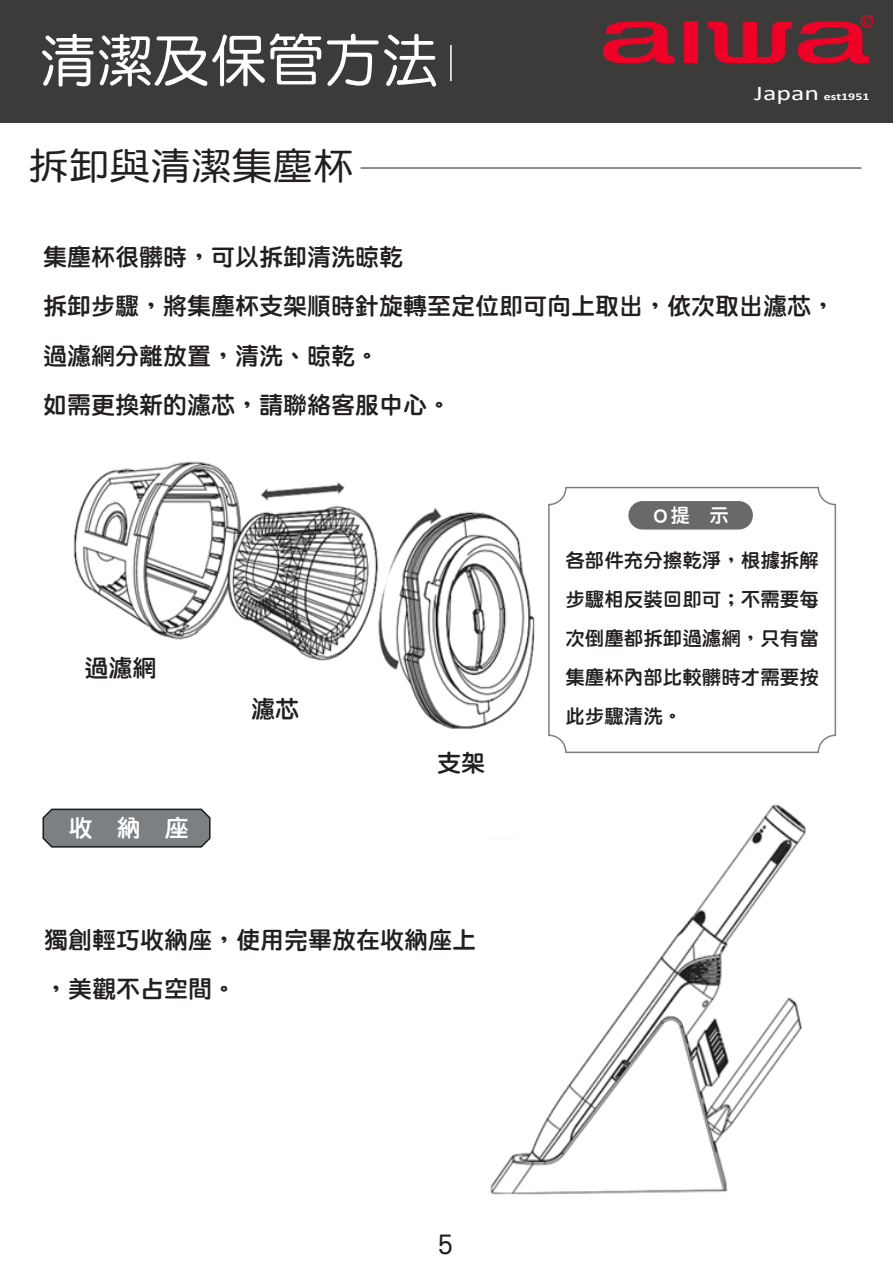
<style>
.page{position:relative;width:893px;height:1263px;background:#fff}
.page>*{position:absolute;margin:0;border:0;box-sizing:border-box;transform-origin:0 0}
.t1{font:57px "DF Yuan Md HKP BF";color:#fff}
.t2{font:37.5px "DF Yuan Md HKP BF";color:#231f20;scale:1.09 1}
.t3{font:25.5px "DF Li Hei Md HK BF";color:#231f20}
.t4{font:24px/49.5px "DF Yuan W8 WIN BF";color:#231f20}
.t5{font:24px "DF Yuan W8 WIN BF";color:#fff}
.t6{font:19.5px/39px "DF Yuan W8 WIN BF";color:#231f20;text-align:justify}
.t7{font:19.5px "DF Yuan W8 WIN BF";color:#fff}
.t8{font:700 10.35px "Calibri";color:#fff;scale:1.34 1}
.s1{font-weight:400;font-size:20.85px}
</style>
<div class="page">
<div style="left:0;top:0;width:893px;height:123px;background:#3d3b3a"></div>
<hr style="left:450px;top:45px;width:2px;height:36px;background:#fff">
<svg style="left:603px;top:21px;width:71px;height:43px"></svg>
<div style="left:684px;top:22px;width:14px;height:41px;background:#ef0027"></div>
<svg style="left:708px;top:22px;width:84px;height:41px"></svg>
<svg style="left:798px;top:15px;width:75px;height:49px"></svg>
<hr style="left:361px;top:168px;width:501px;height:1px;background:#231f20">
<img style="left:73px;top:461px;width:462px;height:268px">
<div style="left:548px;top:487px;width:288px;height:266px;border:2px solid #7d8083;border-radius:17px"></div>
<div style="left:628px;top:501px;width:125px;height:29px;background:#67696b;border-radius:14px"></div>
<img style="left:482px;top:804px;width:324px;height:391px">
<svg style="left:42px;top:808px;width:169px;height:40px;background:#7b7e80"></svg>
<h1 class="t1" style="left:39px;top:32px;width:401px">清潔及保管方法</h1>
<h2 class="t2" style="left:28px;top:146px;width:300px">拆卸與清潔集塵杯</h2>
<p class="t8" style="left:754px;top:90px;width:88px"><span class="s1">Japan</span> est1951</p>
<p class="t4" style="left:43px;top:232px;width:793px">集塵杯很髒時，可以拆卸清洗晾乾<br>拆卸步驟，將集塵杯支架順時針旋轉至定位即可向上取出，依次取出濾芯，過濾網分離放置，清洗、晾乾。<br>如需更換新的濾芯，請聯絡客服中心。</p>
<p class="t4" style="left:85px;top:643px;width:73px">過濾網</p>
<p class="t5" style="left:69px;top:816px;width:121px">收　納　座</p>
<p class="t4" style="left:251px;top:684px;width:49px">濾芯</p>
<p class="t4" style="left:437px;top:738px;width:49px">支架</p>
<p class="t4" style="left:44px;top:915px;width:434px">獨創輕巧收納座，使用完畢放在收納座上，美觀不占空間。</p>
<p class="t7" style="left:651px;top:505px;width:79px">Ｏ提 示</p>
<p class="t6" style="left:565px;top:540px;width:255px">各部件充分擦乾淨，根據拆解步驟相反裝回即可；不需要每次倒塵都拆卸過濾網，只有當集塵杯內部比較髒時才需要按此步驟清洗。</p>
<p class="t3" style="left:433px;top:1232px;width:27px">５</p>
</div>
